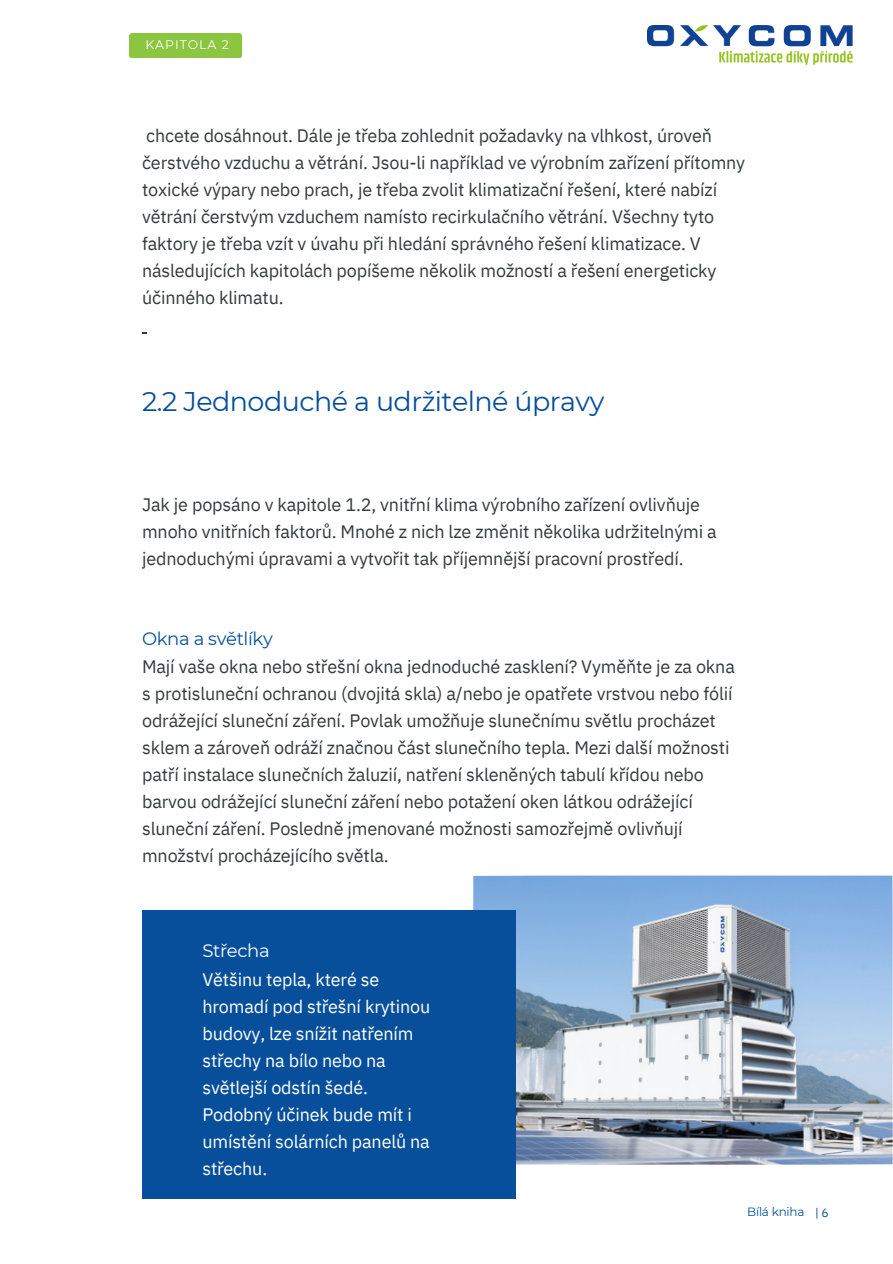
<style>
.page{position:relative;width:893px;height:1264px;background:#fff}
.page>*{position:absolute;margin:0;border:0;box-sizing:border-box;transform-origin:0 0}
.t1{font:27px "Montserrat";letter-spacing:-.02em;color:#074f9b}
.t2{font:18px/27px "IBM Plex Sans";letter-spacing:-.01em;color:#353a3b}
.t3{font:18px/27px "IBM Plex Sans";letter-spacing:-.01em;color:#fff}
.t4{font:18px "Montserrat";letter-spacing:-.02em;color:#055099}
.t5{font:18px "Montserrat";letter-spacing:-.02em;color:#fff}
.t6{font:12.45px "Montserrat";letter-spacing:.08em;color:#fff}
.t7{font:12px "Montserrat";letter-spacing:-.02em;color:#055099}
.t8{font:12px "IBM Plex Sans";color:#055099}
</style>
<div class="page">
<img style="left:473px;top:875px;width:419px;height:289px">
<div style="left:129px;top:33px;width:113px;height:25px;background:#8cc640;border-radius:4px"></div>
<div style="left:142px;top:909px;width:373px;height:289px;background:#074f9b"></div>
<img style="left:647px;top:26px;width:205px;height:39px">
<p class="t6" style="left:145px;top:37px;width:85px">KAPITOLA 2</p>
<p class="t2" style="left:142px;top:122px;width:604px">chcete dosáhnout. Dále je třeba zohlednit požadavky na vlhkost, úroveň čerstvého vzduchu a větrání. Jsou-li například ve výrobním zařízení přítomny toxické výpary nebo prach, je třeba zvolit klimatizační řešení, které nabízí větrání čerstvým vzduchem namísto recirkulačního větrání. Všechny tyto faktory je třeba vzít v úvahu při hledání správného řešení klimatizace. V následujících kapitolách popíšeme několik možností a řešení energeticky účinného klimatu.</p>
<p class="t1" style="left:142px;top:385px;width:464px">2.2 Jednoduché a udržitelné úpravy</p>
<p class="t2" style="left:142px;top:491px;width:576px">Jak je popsáno v kapitole 1.2, vnitřní klima výrobního zařízení ovlivňuje mnoho vnitřních faktorů. Mnohé z nich lze změnit několika udržitelnými a jednoduchými úpravami a vytvořit tak příjemnější pracovní prostředí.</p>
<p class="t4" style="left:142px;top:627px;width:132px">Okna a světlíky</p>
<p class="t2" style="left:142px;top:653px;width:594px">Mají vaše okna nebo střešní okna jednoduché zasklení? Vyměňte je za okna s protisluneční ochranou (dvojitá skla) a/nebo je opatřete vrstvou nebo fólií odrážející sluneční záření. Povlak umožňuje slunečnímu světlu procházet sklem a zároveň odráží značnou část slunečního tepla. Mezi další možnosti patří instalace slunečních žaluzií, natření skleněných tabulí křídou nebo barvou odrážející sluneční záření nebo potažení oken látkou odrážející sluneční záření. Posledně jmenované možnosti samozřejmě ovlivňují množství procházejícího světla.</p>
<p class="t5" style="left:202px;top:940px;width:69px">Střecha</p>
<p class="t3" style="left:202px;top:965px;width:229px">Většinu tepla, které se hromadí pod střešní krytinou budovy, lze snížit natřením střechy na bílo nebo na světlejší odstín šedé.<br>Podobný účinek bude mít i umístění solárních panelů na střechu.</p>
<p class="t7" style="left:747px;top:1204px;width:59px">Bílá kniha</p>
<p class="t8" style="left:815px;top:1204px;width:15px">|6</p>
</div>
